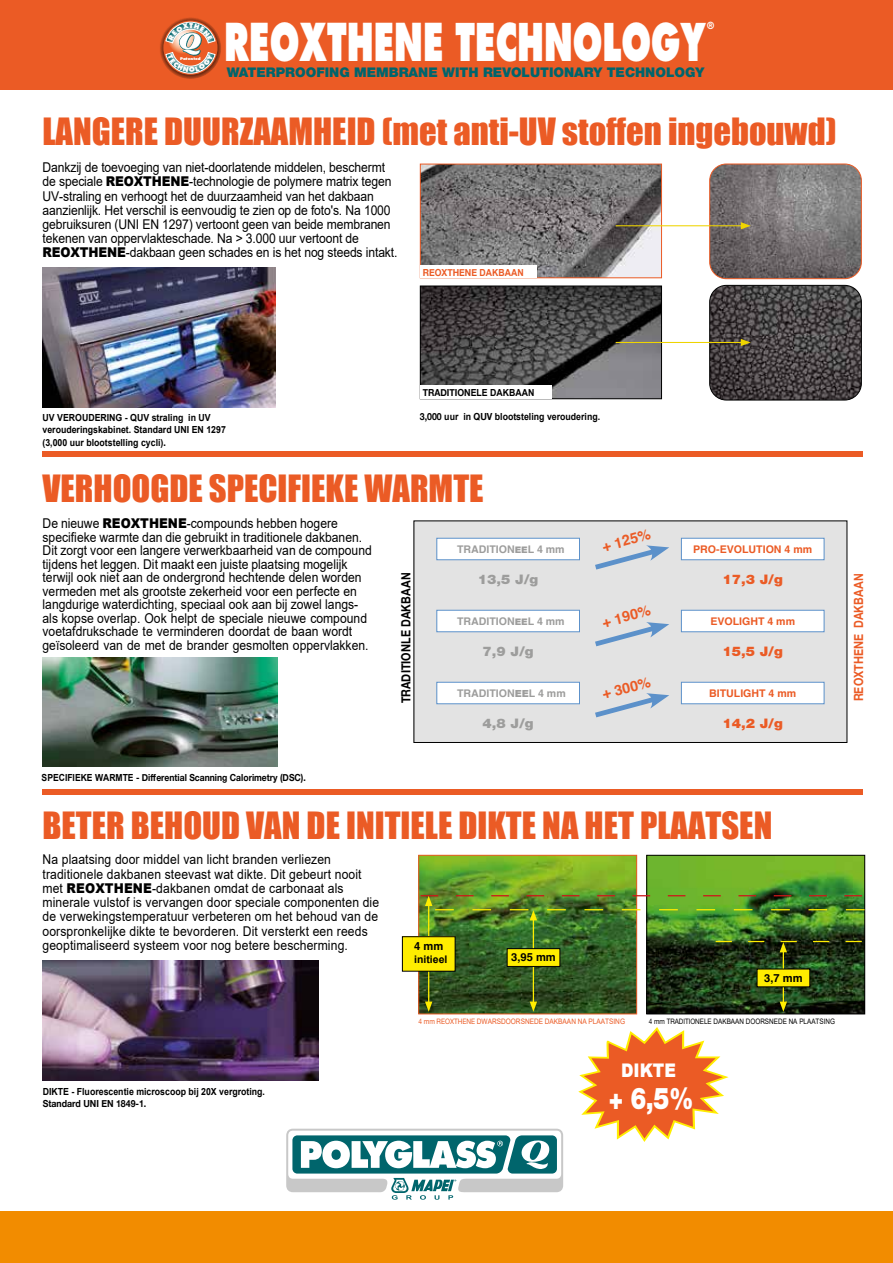
<style>
.page{position:relative;width:893px;height:1263px;background:#fff}
.page>*{position:absolute;margin:0;border:0;box-sizing:border-box;transform-origin:0 0}
.t1{font:800 50.55px "Futura";color:#fff;scale:.65 1}
.t2{font:34.5px "Impact";color:#eb5b25}
.t3{font:900 30px "Helvetica Neue";color:#fff;scale:.8 1}
.t4{font:900 18.75px "Arial";color:#fff;scale:.85 1}
.t5{font:700 14.55px "Helvetica";color:#eb5b25}
.t6{font:13.5px/14.2px "Arial";color:#000;scale:.9 1}
.t7{font:900 13.35px "Helvetica Neue";color:#00656c}
.t8{font:900 13.2px "Helvetica Neue";color:#eb5b25;scale:1.06 1}
.t9{font:900 13.2px "Helvetica Neue";color:#9d9d9c;scale:1.06 1}
.t10{font:700 12.75px "Helvetica Neue";color:#000;scale:.85 1}
.t11{font:700 12.75px "Helvetica Neue";color:#eb5b25;scale:.85 1}
.t12{font:700 11.1px "Helvetica";color:#000}
.t13{font:700 10.5px "Helvetica";color:#9d9d9c}
.t14{font:700 10.5px "Helvetica";color:#eb5b25}
.t15{font:700 10.5px "Arial";color:#000}
.t16{font:700 9.75px/11.7px "Arial";color:#000;scale:.9 1}
.t17{font:700 9.75px "Helvetica Neue";color:#000;scale:.88 1}
.t18{font:700 9.75px "Helvetica Neue";color:#000;scale:.9 1}
.t19{font:700 9.75px "Helvetica Neue";color:#eb5b25;scale:.9 1}
.t20{font:800 9.6px "Futura";color:#fff;scale:.92 1}
.t21{font:7.5px "Arial";color:#eb5b25;scale:.87 1}
.t22{font:7.5px "Arial";color:#000;scale:.85 1}
.t23{font:800 3.6px "Futura";color:#fff;scale:1.11 1}
.s1{font-weight:900}
.s2{font-family:"Arial"}
.s3{font-family:"Helvetica Neue"}
.s4{font-family:"Arial";font-weight:900;font-size:9px}
.s5{font-family:"Arial";font-weight:900;font-size:9.75px}
</style>
<div class="page">
<hr style="left:892px;top:519px;width:1px;height:266px;background:#eb5b25">
<div style="left:0;top:1212px;width:893px;height:51px;background:#f28c00"></div>
<div style="left:0;top:0;width:893px;height:89px;background:#eb5b25"></div>
<svg style="left:159px;top:17px;width:62px;height:62px"></svg>
<svg style="left:163px;top:21px;width:55px;height:54px"></svg>
<svg style="left:286px;top:1129px;width:277px;height:71px"></svg>
<img style="left:43px;top:267px;width:232px;height:140px">
<img style="left:43px;top:657px;width:235px;height:109px">
<img style="left:43px;top:960px;width:275px;height:120px">
<div style="left:43px;top:451px;width:820px;height:5px;background:#eb5b25"></div>
<div style="left:43px;top:789px;width:820px;height:6px;background:#eb5b25"></div>
<img style="left:420px;top:857px;width:215px;height:155px">
<div style="left:418px;top:855px;width:219px;height:159px;border:1px solid #eb5b25"></div>
<img style="left:648px;top:857px;width:215px;height:155px">
<div style="left:646px;top:855px;width:219px;height:159px;border:1px solid #000"></div>
<hr style="left:533px;top:918px;width:1px;height:86px;background:#ffed00">
<svg style="left:530px;top:1001px;width:7px;height:11px"></svg>
<hr style="left:783px;top:950px;width:1px;height:54px;background:#ffed00">
<svg style="left:780px;top:1001px;width:7px;height:11px"></svg>
<svg style="left:716px;top:941px;width:146px;height:11px;background:#28310e"></svg>
<hr style="left:428px;top:904px;width:1px;height:100px;background:#ffed00">
<svg style="left:425px;top:1001px;width:7px;height:11px"></svg>
<img style="left:421px;top:895px;width:443px;height:25px">
<div style="left:757px;top:969px;width:53px;height:18px;background:#ffed00"></div>
<div style="left:507px;top:949px;width:53px;height:17px;background:#ffed00"></div>
<div style="left:507px;top:948px;width:53px;height:19px;border:1px solid #000"></div>
<div style="left:402px;top:937px;width:53px;height:34px;background:#ffed00"></div>
<div style="left:402px;top:936px;width:53px;height:35px;border:1px solid #000"></div>
<svg style="left:578px;top:1027px;width:151px;height:115px"></svg>
<div style="left:414px;top:521px;width:433px;height:221px;background:#e3e3e3"></div>
<div style="left:414px;top:521px;width:433px;height:222px;border:1px solid #000"></div>
<svg style="left:595px;top:545px;width:74px;height:25px"></svg>
<svg style="left:595px;top:622px;width:74px;height:25px"></svg>
<svg style="left:595px;top:693px;width:74px;height:25px"></svg>
<div style="left:437px;top:538px;width:142px;height:22px;background:#fff"></div>
<div style="left:436px;top:538px;width:144px;height:22px;border:1px solid #5c91ca"></div>
<div style="left:437px;top:610px;width:142px;height:22px;background:#fff"></div>
<div style="left:436px;top:610px;width:144px;height:22px;border:1px solid #5c91ca"></div>
<div style="left:437px;top:682px;width:142px;height:22px;background:#fff"></div>
<div style="left:436px;top:682px;width:144px;height:22px;border:1px solid #5c91ca"></div>
<div style="left:681px;top:538px;width:143px;height:22px;background:#fff"></div>
<div style="left:681px;top:538px;width:143px;height:22px;border:1px solid #5c91ca"></div>
<div style="left:681px;top:610px;width:143px;height:22px;background:#fff"></div>
<div style="left:681px;top:610px;width:143px;height:22px;border:1px solid #5c91ca"></div>
<div style="left:681px;top:682px;width:143px;height:22px;background:#fff"></div>
<div style="left:681px;top:682px;width:143px;height:22px;border:1px solid #5c91ca"></div>
<img style="left:710px;top:164px;width:151px;height:115px">
<div style="left:709px;top:164px;width:153px;height:115px;border:1px solid #eb5b25;border-radius:17px"></div>
<img style="left:710px;top:285px;width:151px;height:115px">
<div style="left:709px;top:285px;width:153px;height:115px;border:1px solid #000;border-radius:17px"></div>
<img style="left:422px;top:288px;width:238px;height:109px">
<div style="left:420px;top:286px;width:242px;height:113px;border:1px solid #000"></div>
<div style="left:421px;top:385px;width:131px;height:13px;background:#fff"></div>
<img style="left:422px;top:166px;width:238px;height:110px">
<div style="left:420px;top:164px;width:242px;height:114px;border:1px solid #eb5b25"></div>
<div style="left:421px;top:265px;width:116px;height:12px;background:#fff"></div>
<hr style="left:616px;top:225px;width:127px;height:1px;background:#efd500">
<svg style="left:741px;top:222px;width:10px;height:7px"></svg>
<hr style="left:616px;top:342px;width:127px;height:1px;background:#efd500">
<svg style="left:741px;top:339px;width:10px;height:7px"></svg>
<svg style="left:165px;top:22px;width:51px;height:52px"></svg>
<p class="t23" style="left:180px;top:57px;width:20px">Patented</p>
<h1 class="t1" style="left:223px;top:10px;width:744px">REOXTHENE TECHNOLOGY</h1>
<p class="t20" style="left:707px;top:20px;width:9px">®</p>
<p class="t7" style="left:227px;top:64px;width:479px">WATERPROOFING MEMBRANE WITH REVOLUTIONARY TECHNOLOGY</p>
<p class="t20" style="left:710px;top:20px;width:9px">®</p>
<h2 class="t2" style="left:43px;top:105px;width:795px">LANGERE DUURZAAMHEID (met anti-UV stoffen ingebouwd)</h2>
<p class="t6" style="left:43px;top:160px;width:396px">Dankzij de toevoeging van niet-doorlatende middelen, beschermt de speciale <span class="s1">REOXTHENE</span>-technologie de polymere matrix tegen UV-straling en verhoogt het de duurzaamheid van het dakbaan aanzienlijk. Het verschil is eenvoudig te zien op de foto's. Na 1000 gebruiksuren (UNI EN 1297) vertoont geen van beide membranen tekenen van oppervlakteschade. Na &gt; 3.000 uur vertoont de <span class="s1">REOXTHENE</span>-dakbaan geen schades en is het nog steeds intakt.</p>
<p class="t19" style="left:423px;top:265px;width:114px">REOXTHENE <span class="s2">DAKBAAN</span></p>
<p class="t16" style="left:43px;top:412px;width:205px">UV VEROUDERING - QUV straling in UV verouderingskabinet. Standard UNI EN 1297</p>
<p class="t16" style="left:43px;top:437px;width:139px">(3,000 uur blootstelling cycli)<span class="s3">.</span></p>
<p class="t16" style="left:423px;top:387px;width:126px"><span class="s3">TRADITION</span>ELE DAKBAAN</p>
<p class="t16" style="left:420px;top:411px;width:202px"><span class="s3">3,000</span> uur in <span class="s3">QUV</span> blootsteling veroudering.</p>
<h2 class="t2" style="left:43px;top:461px;width:443px">VERHOOGDE SPECIFIEKE WARMTE</h2>
<p class="t6" style="left:43px;top:517px;width:367px;line-height:13.5px">De nieuwe <span class="s1">REOXTHENE</span>-compounds hebben hogere specifieke warmte dan die gebruikt in traditionele dakbanen.<br>Dit zorgt voor een langere verwerkbaarheid van de compound tijdens het leggen. Dit maakt een juiste plaatsing mogelijk terwijl ook niet aan de ondergrond hechtende delen worden vermeden met als grootste zekerheid voor een perfecte en langdurige waterdichting, speciaal ook aan bij zowel langs&shy;als kopse overlap. Ook helpt de speciale nieuwe compound voetafdrukschade te verminderen doordat de baan wordt geïsoleerd van de met de brander gesmolten oppervlakken.</p>
<p class="t13" style="left:457px;top:543px;width:109px">TRADITION<span class="s4">EE</span>L 4 mm</p>
<p class="t9" style="left:478px;top:571px;width:59px">13,5 J/g</p>
<p class="t13" style="left:457px;top:615px;width:109px">TRADITION<span class="s4">EE</span>L 4 mm</p>
<p class="t9" style="left:483px;top:643px;width:50px">7,9 J/g</p>
<p class="t13" style="left:457px;top:687px;width:110px">TRADITION<span class="s5">EE</span>L 4 mm</p>
<p class="t9" style="left:483px;top:715px;width:50px">4,8 J/g</p>
<p class="t10" style="left:396px;top:703px;width:155px;rotate:-90deg">TRADITION<span class="s2">LE DAKBAAN</span></p>
<p class="t17" style="left:42px;top:770px;width:302px"><span class="s2">SPECIFIEKE WARMTE</span> - Differential Scanning Calorimetry (DSC).</p>
<p class="t5" style="left:600px;top:538px;width:51px;rotate:-15deg">+ 125%</p>
<p class="t5" style="left:600px;top:614px;width:51px;rotate:-15deg">+ 190%</p>
<p class="t5" style="left:600px;top:686px;width:51px;rotate:-15deg">+ 300%</p>
<p class="t14" style="left:693px;top:543px;width:120px">PRO-EVOLUTION 4 mm</p>
<p class="t8" style="left:722px;top:571px;width:59px">17,3 J/g</p>
<p class="t14" style="left:710px;top:615px;width:86px">EVOLIGHT 4 mm</p>
<p class="t8" style="left:722px;top:643px;width:59px">15,5 J/g</p>
<p class="t14" style="left:709px;top:687px;width:89px">BITULIGHT 4 mm</p>
<p class="t8" style="left:722px;top:715px;width:59px">14,2 J/g</p>
<h2 class="t2" style="left:43px;top:799px;width:731px">BETER BEHOUD VAN DE INITIELE DIKTE NA HET PLAATSEN</h2>
<p class="t6" style="left:43px;top:852px;width:376px">Na plaatsing door middel van licht branden verliezen traditionele dakbanen steevast wat dikte. Dit gebeurt nooit met <span class="s1">REOXTHENE</span>-dakbanen omdat de carbonaat als minerale vulstof is vervangen door speciale componenten die de verwekingstemperatuur verbeteren om het behoud van de oorspronkelijke dikte te bevorderen. Dit versterkt een reeds geoptimaliseerd systeem voor nog betere bescherming.</p>
<p class="t16" style="left:43px;top:1086px;width:249px">DIKTE - Fluorescentie microscoop bij 20X vergroting.</p>
<p class="t18" style="left:43px;top:1096px;width:117px">Standard UNI EN 1849-1.</p>
<p class="t12" style="left:414px;top:940px;width:31px">4 mm</p>
<p class="t15" style="left:414px;top:952px;width:35px">initieel</p>
<p class="t12" style="left:511px;top:950px;width:46px">3,95 mm</p>
<p class="t12" style="left:764px;top:971px;width:40px">3,7 mm</p>
<p class="t21" style="left:418px;top:1016px;width:239px"><span class="s3">4 mm REOXTHENE</span> DWARSDOORSNEDE DAKBAAN NA PLAATSING</p>
<p class="t22" style="left:649px;top:1016px;width:221px"><span class="s3">4 mm TRADITION</span>ELE DAKBAAN DOORSNEDE NA PLAATSING</p>
<h3 class="t4" style="left:621px;top:1057px;width:66px">DIKTE</h3>
<h3 class="t3" style="left:609px;top:1080px;width:107px">+ 6,5%</h3>
<p class="t11" style="left:849px;top:701px;width:152px;rotate:-90deg">REOXTHENE <span class="s2">DAKBAAN</span></p>
</div>
